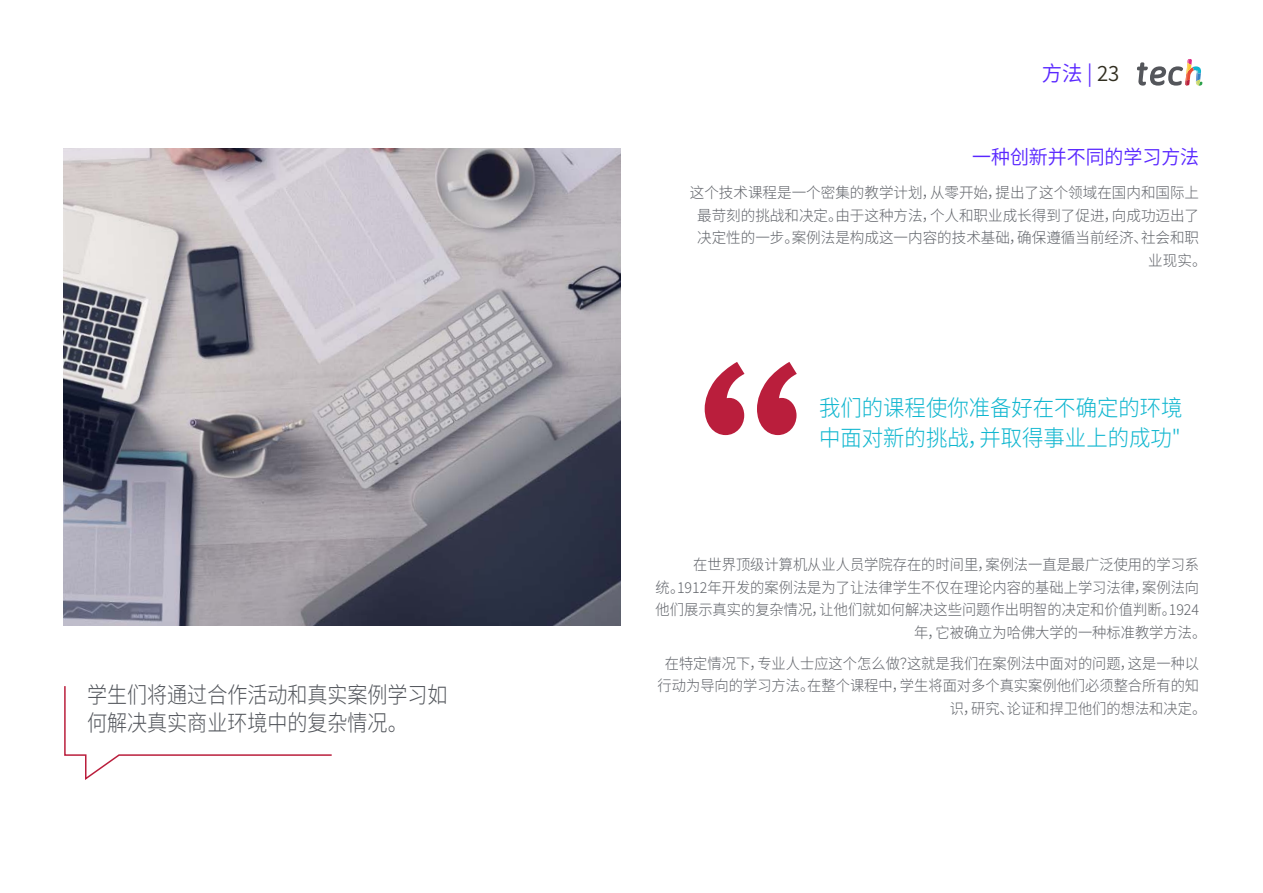
<style>
.page{position:relative;width:1263px;height:893px;background:#fff}
.page>*{position:absolute;margin:0;border:0;box-sizing:border-box;transform-origin:0 0}
.t1{font:300 22.5px/30px "Source Han Sans CN";color:#0fb6cf;scale:.95 1}
.t2{font:300 22.5px/28.5px "Source Han Sans CN";color:#52555b;scale:.89 1}
.t3{font:21px "Source Han Sans CN";color:#5927ff}
.t4{font:19.5px "Source Han Sans CN";color:#5927ff}
.t5{font:300 15px "Source Han Sans CN";color:#61646a;scale:.95 1}
.t6{font:300 15px "Source Han Sans CN";color:#61646a}
.s1{color:#312e20}
</style>
<div class="page">
<img style="left:64px;top:149px;width:557px;height:477px">
<svg style="left:64px;top:686px;width:268px;height:94px"></svg>
<svg style="left:705px;top:362px;width:92px;height:73px"></svg>
<svg style="left:1137px;top:59px;width:65px;height:27px"></svg>
<h1 class="t2" style="left:87px;top:680px;width:407px">学生们将通过合作活动和真实案例学习如何解决真实商业环境中的复杂情况。</h1>
<h2 class="t3" style="left:1042px;top:61px;width:79px">方法 | <span class="s1">23</span></h2>
<h3 class="t4" style="left:972px;top:146px;width:228px">一种创新并不同的学习方法</h3>
<p class="t6" style="left:690px;top:184px;width:511px">这个技术课程是一个密集的教学计划，从零开始，提出了这个领域在国内和国际上</p>
<p class="t6" style="left:697px;top:207px;width:503px">最苛刻的挑战和决定。由于这种方法，个人和职业成长得到了促进，向成功迈出了</p>
<p class="t6" style="left:697px;top:229px;width:503px">决定性的一步。案例法是构成这一内容的技术基础，确保遵循当前经济、社会和职</p>
<p class="t6" style="left:1148px;top:252px;width:60px">业现实。</p>
<h1 class="t1" style="left:819px;top:394px;width:384px">我们的课程使你准备好在不确定的环境中面对新的挑战，并取得事业上的成功"</h1>
<p class="t5" style="left:693px;top:556px;width:534px">在世界顶级计算机从业人员学院存在的时间里，案例法一直是最广泛使用的学习系</p>
<p class="t5" style="left:656px;top:579px;width:574px">统。1912年开发的案例法是为了让法律学生不仅在理论内容的基础上学习法律，案例法向</p>
<p class="t5" style="left:656px;top:601px;width:574px">他们展示真实的复杂情况，让他们就如何解决这些问题作出明智的决定和价值判断。1924</p>
<p class="t5" style="left:914px;top:624px;width:309px">年，它被确立为哈佛大学的一种标准教学方法。</p>
<p class="t5" style="left:665px;top:655px;width:564px">在特定情况下，专业人士应这个怎么做？这就是我们在案例法中面对的问题，这是一种以</p>
<p class="t5" style="left:658px;top:677px;width:572px">行动为导向的学习方法。在整个课程中，学生将面对多个真实案例他们必须整合所有的知</p>
<p class="t5" style="left:950px;top:700px;width:272px">识，研究、论证和捍卫他们的想法和决定。</p>
</div>
